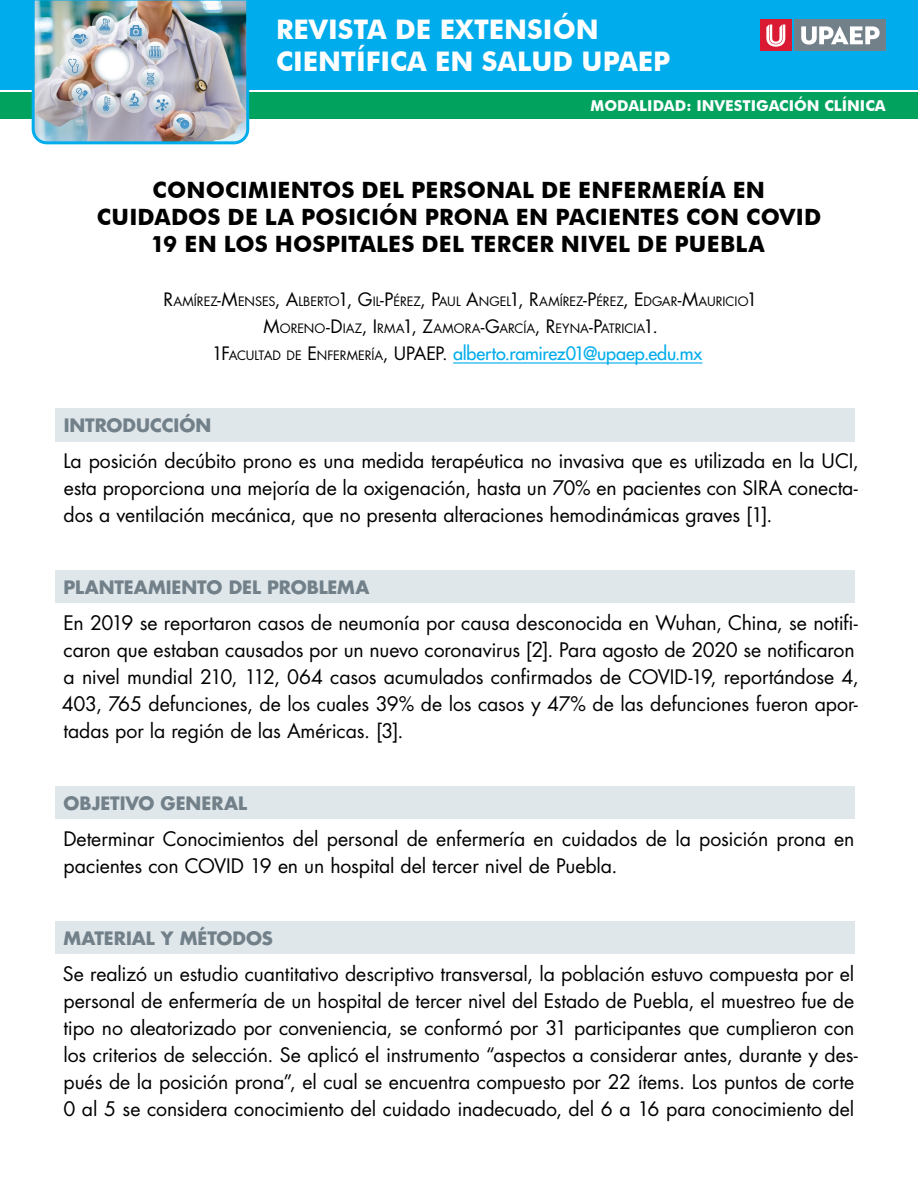
<style>
.page{position:relative;width:918px;height:1188px;background:#fff}
.page>*{position:absolute;margin:0;border:0;box-sizing:border-box;transform-origin:0 0}
.t1{font:700 27px/32.4px "Futura BT";color:#fff}
.título{font:700 22.5px/27px "Futura BT";letter-spacing:.01em;color:#000;text-align:center}
.cuerpo{font:19.5px/27px "Futura Std";letter-spacing:-.005em;color:#000}
.apartado{font:700 18px "Futura Std";color:#72808a}
.autores_c_email{font:500 18px "Futura Std";letter-spacing:-.01em;color:#00aceb}
.t2{font:700 15px "Futura BT";color:#fff}
.autores_c_email-2{font:12.6px "Futura Std";letter-spacing:-.005em;color:#000}
.s1{font-size:18px}
.s2{font-weight:400;color:#000}
.s3{font-weight:400;font-size:12.6px;color:#000}
</style>
<div class="page">
<div style="left:0;top:92px;width:918px;height:27px;background:#00a25e"></div>
<div style="left:0;top:0;width:918px;height:90px;background:#00aceb"></div>
<img style="left:31px;top:0;width:219px;height:145px">
<div style="left:795px;top:20px;width:91px;height:31px;background:#72808a"></div>
<svg style="left:801px;top:26px;width:79px;height:19px"></svg>
<div style="left:760px;top:20px;width:32px;height:31px;background:#da1a32"></div>
<svg style="left:766px;top:25px;width:19px;height:22px"></svg>
<hr style="left:453px;top:362px;width:249px;height:2px;background:#00aceb">
<div style="left:56px;top:408px;width:799px;height:33px;background:#e0e7eb"></div>
<div style="left:56px;top:570px;width:799px;height:33px;background:#e0e7eb"></div>
<div style="left:56px;top:786px;width:799px;height:33px;background:#e0e7eb"></div>
<div style="left:56px;top:921px;width:799px;height:33px;background:#e0e7eb"></div>
<h1 class="t1" style="left:276px;top:13px;width:396px">REVISTA DE EXTENSIÓN<br>CIENTÍFICA EN SALUD UPAEP</h1>
<p class="t2" style="left:591px;top:97px;width:297px">MODALIDAD: INVESTIGACIÓN CLÍNICA</p>
<p class="título" style="left:97px;top:176px;width:726px">CONOCIMIENTOS DEL PERSONAL DE ENFERMERÍA EN<br>CUIDADOS DE LA POSICIÓN PRONA EN PACIENTES CON COVID<br>19 EN LOS HOSPITALES DEL TERCER NIVEL DE PUEBLA</p>
<p class="autores_c_email-2" style="left:163px;top:293px;width:596px"><span class="s1">R</span>AMÍREZ<span class="s1">-M</span>ENSES<span class="s1">, A</span>LBERTO<span class="s1">1, G</span>I L<span class="s1">-P</span>ÉREZ<span class="s1">, P</span>AUL <span class="s1">A</span>NGEL<span class="s1">1, R</span>AMÍREZ<span class="s1">-P</span>ÉREZ<span class="s1">, E</span> DGAR<span class="s1">-M</span>AURICI O<span class="s1">1</span></p>
<p class="autores_c_email-2" style="left:264px;top:320px;width:396px"><span class="s1">M</span>ORENO<span class="s1">-D</span> IAZ<span class="s1">, I</span>RMA<span class="s1">1, Z</span>AMORA<span class="s1">-G</span>ARCÍA<span class="s1">, R</span>EYNA<span class="s1">-P</span>ATRI CIA<span class="s1">1.</span></p>
<p class="autores_c_email" style="left:212px;top:342px;width:492px"><span class="s2">1F</span><span class="s3">ACULTAD DE</span> <span class="s2">E</span> <span class="s3">NFERMERÍA</span><span class="s2">, U PAE P.</span> alberto.ramirez01@upaep.edu.mx</p>
<p class="apartado" style="left:64px;top:413px;width:149px">INTRODUCCIÓN</p>
<p class="cuerpo" style="left:63px;top:448px;width:797px;text-align:justify">La posición decúbito prono es una medida terapéutica no invasiva que es utilizada en la UCI, esta proporciona una mejoría de la oxigenación, hasta un 70% en pacientes con SIRA conecta&shy;dos a ventilación mecánica, que no presenta alteraciones hemodinámicas graves [1].</p>
<p class="apartado" style="left:64px;top:575px;width:307px">PLANTEAMIENTO DEL PROBLEMA</p>
<p class="cuerpo" style="left:62px;top:610px;width:799px">En 2019 se reportaron casos de neumonía por causa desconocida en Wuhan, China, se notifi&shy;caron que estaban causados por un nuevo coronavirus [2]. Para agosto de 2020 se notificaron a nivel mundial 210, 112, 064 casos acumulados confirmados de COVID-19, reportándose 4, 403, 765 defunciones, de los cuales 39% de los casos y 47% de las defunciones fueron apor&shy;tadas por la región de las Américas. [3].</p>
<p class="apartado" style="left:64px;top:791px;width:185px">OBJETIVO GENERAL</p>
<p class="cuerpo" style="left:63px;top:826px;width:793px">Determinar Conocimientos del personal de enfermería en cuidados de la posición prona en pacientes con COVID 19 en un hospital del tercer nivel de Puebla.</p>
<p class="apartado" style="left:63px;top:926px;width:211px">MATERIAL Y MÉTODOS</p>
<p class="cuerpo" style="left:63px;top:961px;width:797px">Se realizó un estudio cuantitativo descriptivo transversal, la población estuvo compuesta por el personal de enfermería de un hospital de tercer nivel del Estado de Puebla, el muestreo fue de tipo no aleatorizado por conveniencia, se conformó por 31 participantes que cumplieron con los criterios de selección. Se aplicó el instrumento “aspectos a considerar antes, durante y des&shy;pués de la posición prona”, el cual se encuentra compuesto por 22 ítems. Los puntos de corte 0 al 5 se considera conocimiento del cuidado inadecuado, del 6 a 16 para conocimiento del</p>
</div>
